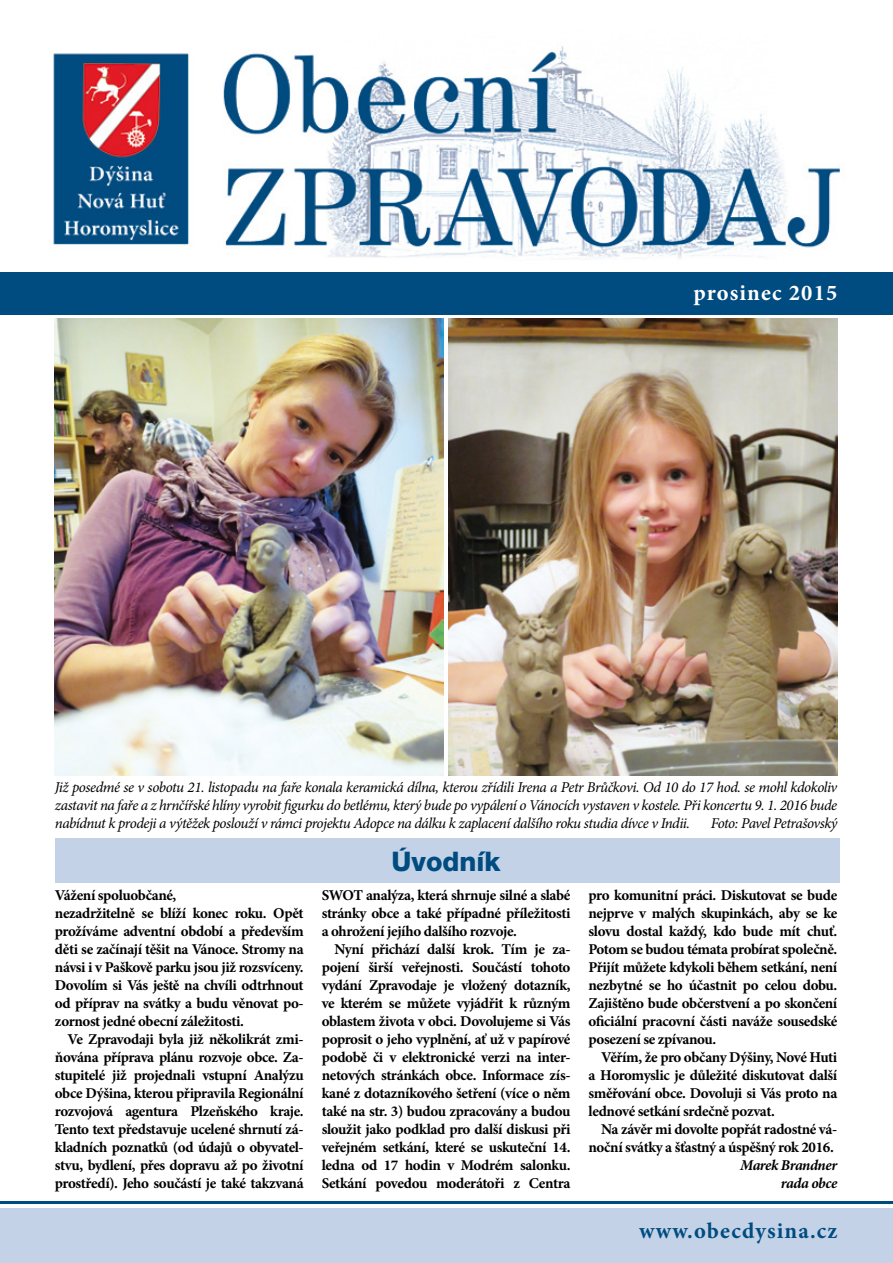
<style>
.page{position:relative;width:893px;height:1263px;background:#fff}
.page>*{position:absolute;margin:0;border:0;box-sizing:border-box;transform-origin:0 0}
.t1{font:800 27px "Helvetica Neue CE";color:#004b80}
.t2{font:700 22.5px "Minion Pro";letter-spacing:.05em;color:#004b80}
.t3{font:700 22.5px "Minion Pro";letter-spacing:.05em;color:#fff}
.t4{font:700 21px "Helvetica Neue CE";color:#004b80}
.t5{font:700 15px/18px "Minion Pro";letter-spacing:-.025em;color:#000;text-align:justify}
.t6{font:italic 15px/18px "Minion Pro";letter-spacing:-.035em;color:#000;text-align:justify}
.t7{font:italic 700 15px/18px "Minion Pro";letter-spacing:-.03em;color:#000;text-align:right}
</style>
<div class="page">
<div style="left:0;top:1208px;width:893px;height:55px;background:#c3d2e7"></div>
<hr style="left:0;top:1201px;width:893px;height:2px;background:#004b80">
<img style="left:50px;top:46px;width:791px;height:213px">
<div style="left:0;top:272px;width:893px;height:43px;background:#004b80"></div>
<div style="left:55px;top:838px;width:784px;height:44px;background:#c3d2e7"></div>
<img style="left:55px;top:319px;width:388px;height:456px">
<img style="left:449px;top:319px;width:388px;height:456px">
<h2 class="t3" style="left:694px;top:277px;width:145px">prosinec 2015</h2>
<p class="t6" style="left:55px;top:778px;width:784px">Již posedmé se v sobotu 21. listopadu na faře konala keramická dílna, kterou zřídili Irena a Petr Brůčkovi. Od 10 do 17 hod. se mohl kdokoliv zastavit na faře a z hrnčířské hlíny vyrobit figurku do betlému, který bude po vypálení o Vánocích vystaven v kostele. Při koncertu 9. 1. 2016 bude nabídnut k prodeji a výtěžek poslouží v rámci projektu Adopce na dálku k zaplacení dalšího roku studia dívce v Indii.</p>
<p class="t6" style="left:711px;top:814px;width:128px">Foto: Pavel Petrašovský</p>
<p class="t5" style="left:55px;top:886px;width:250px;text-align:left">Vážení spoluobčané,<br>nezadržitelně se blíží konec roku. Opět prožíváme adventní období a především děti se začínají těšit na Vánoce. Stromy na návsi i v Paškově parku jsou již rozsvíceny.<br>Dovolím si Vás ještě na chvíli odtrhnout od příprav na svátky a budu věnovat po&shy;zornost jedné obecní záležitosti.</p>
<p class="t5" style="left:55px;top:1030px;width:250px;text-indent:13px">Ve Zpravodaji byla již několikrát zmi&shy;ňována příprava plánu rozvoje obce. Za&shy;stupitelé již projednali vstupní Analýzu obce Dýšina, kterou připravila Regionální rozvojová agentura Plzeňského kraje.<br>Tento text představuje ucelené shrnutí zá&shy;kladních poznatků (od údajů o obyvatel&shy;stvu, bydlení, přes dopravu až po životní prostředí). Jeho součástí je také takzvaná</p>
<h1 class="t1" style="left:392px;top:847px;width:111px">Úvodník</h1>
<p class="t5" style="left:322px;top:886px;width:250px">SWOT analýza, která shrnuje silné a slabé stránky obce a také případné příležitosti a ohrožení jejího dalšího rozvoje.</p>
<p class="t5" style="left:322px;top:940px;width:250px;text-indent:13px">Nyní přichází další krok. Tím je za&shy;pojení širší veřejnosti. Součástí tohoto vydání Zpravodaje je vložený dotazník, ve kterém se můžete vyjádřit k různým oblastem života v obci. Dovolujeme si Vás poprosit o jeho vyplnění, ať už v papírové podobě či v elektronické verzi na inter&shy;netových stránkách obce. Informace zís&shy;kané z dotazníkového šetření (více o něm také na str. 3) budou zpracovány a budou sloužit jako podklad pro další diskusi při veřejném setkání, které se uskuteční 14. ledna od 17 hodin v Modrém salonku.<br>Setkání povedou moderátoři z Centra</p>
<p class="t5" style="left:588px;top:886px;width:250px">pro komunitní práci. Diskutovat se bude nejprve v malých skupinkách, aby se ke slovu dostal každý, kdo bude mít chuť.<br>Potom se budou témata probírat společně.<br>Přijít můžete kdykoli během setkání, není nezbytné se ho účastnit po celou dobu.<br>Zajištěno bude občerstvení a po skončení oficiální pracovní části naváže sousedské posezení se zpívanou.</p>
<p class="t5" style="left:588px;top:1048px;width:250px;text-indent:13px">Věřím, že pro občany Dýšiny, Nové Huti a Horomyslic je důležité diskutovat další směřování obce. Dovoluji si Vás proto na lednové setkání srdečně pozvat.</p>
<p class="t5" style="left:588px;top:1120px;width:250px;text-align:right">Na závěr mi dovolte popřát radostné vá&shy;noční svátky a šťastný a úspěšný rok 2016.</p>
<p class="t7" style="left:740px;top:1156px;width:99px">Marek Brandner rada obce</p>
<h2 class="t2" style="left:639px;top:1214px;width:200px">www.obecdysina.cz</h2>
<h3 class="t4" style="left:826px;top:1218px;width:13px">1</h3>
</div>
